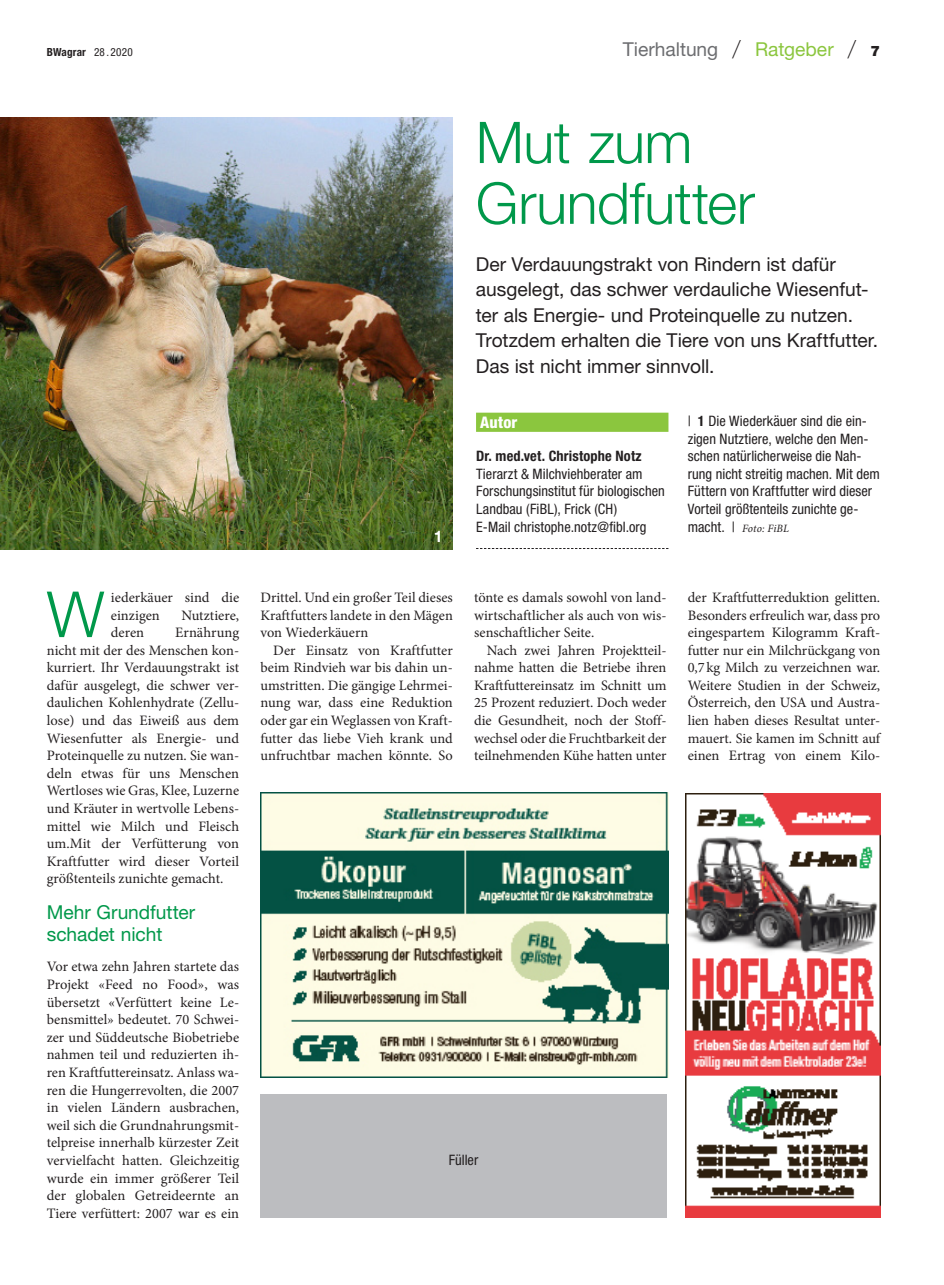
<style>
.page{position:relative;width:944px;height:1285px;background:#fff}
.page>*{position:absolute;margin:0;border:0;box-sizing:border-box;transform-origin:0 0}
.Ratgeber_Grundtext_I{font:300 63.6px "Helvetica Neue LT Std";color:#00984a}
.Ratgeber_Head{font:300 57.6px/60.8px "Helvetica Neue LT Std";letter-spacing:-.005em;color:#00984a}
.Ratgeber_Vorspann{font:19.2px/25.7px "Helvetica Neue LT Std";color:#231f20}
.Ratgeber_Zwischentit{font:19.2px/22.4px "Helvetica Neue LT Std";letter-spacing:-.005em;color:#00984a}
.t1{font:19.2px "Helvetica Neue LT Std";color:#6c6d70}
.Ratgeber_Autor{font:800 condensed 16.05px "Helvetica Neue LT Std";letter-spacing:.01em;color:#fff}
.x_Bildziffer{font:700 16.05px "Helvetica Neue LT Std";color:#fff}
.Ratgeber_Grundtext_m{font:14.4px/17.5px "Minion Pro";letter-spacing:-.005em;color:#231f20;text-align:justify}
.Ratgeber_Grundtext_o{font:14.4px/17.5px "Minion Pro";color:#231f20;text-align:justify}
.Ratgeber_Grundtext_I-2{font:14.4px/17.5px "Minion Pro";color:#231f20}
.BWA_BU{font:condensed 14.4px/17.5px "Helvetica Neue LT Std";color:#231f20}
.Ratgeber_Info_Grundt{font:condensed 14.4px/17.5px "Helvetica Neue LT Std";letter-spacing:.005em;color:#231f20}
.Ratgeber_BU{font:condensed 14.4px "Helvetica Neue LT Std";color:#231f20}
.BWA_BU-2{font:italic 11.25px "Minion Pro";letter-spacing:.005em;color:#231f20}
.t2{font:700 condensed 11.25px "Helvetica Neue LT Std";letter-spacing:.01em;color:#231f20}
.s1{font-weight:400}
.s2{font-weight:100;font-size:24.6px;color:#231f20}
.s3{color:#8bc63e}
.s4{font-weight:900;font-size:14.4px;color:#231f20}
.s5{font-weight:700}
.s6{font-family:"Helvetica Neue LT Std";font-style:normal;font-stretch:condensed;font-size:14.4px}
</style>
<div class="page">
<div style="left:476px;top:412px;width:192px;height:20px;background:#8bc63e"></div>
<svg style="left:476px;top:548px;width:192px;height:1px"></svg>
<img style="left:260px;top:792px;width:408px;height:285px">
<img style="left:685px;top:793px;width:195px;height:424px">
<div style="left:260px;top:1094px;width:406px;height:123px;background:#bcbdc0"></div>
<img style="left:0;top:117px;width:453px;height:432px">
<p class="t2" style="left:47px;top:46px;width:88px">BWagrar <span class="s1">28.2020</span></p>
<h3 class="t1" style="left:623px;top:38px;width:259px">Tierhaltung <span class="s2">/</span> <span class="s3">Ratgeber</span> <span class="s2">/</span> <span class="s4">7</span></h3>
<p class="Ratgeber_Grundtext_I" style="left:47px;top:575px;width:59px">W</p>
<p class="Ratgeber_Grundtext_I-2" style="left:111px;top:588px;width:130px">iederkäuer sind die einzigen</p>
<p class="Ratgeber_Grundtext_I-2" style="left:181px;top:606px;width:59px">Nutztiere,</p>
<p class="Ratgeber_Grundtext_I-2" style="left:47px;top:623px;width:194px;text-align:justify;text-indent:128px">Ernährung nicht mit der des Menschen kon&shy;kurriert. Ihr Verdauungstrakt ist dafür ausgelegt, die schwer ver&shy;daulichen Kohlenhydrate (Zellu&shy;lose) und das Eiweiß aus dem Wiesenfutter als Energie- und Proteinquelle zu nutzen. Sie wan&shy;deln etwas für uns Menschen Wertloses wie Gras, Klee, Luzerne und Kräuter in wertvolle Lebens&shy;mittel wie Milch und Fleisch um.Mit der Verfütterung von Kraftfutter wird dieser Vorteil größtenteils zunichte gemacht.</p>
<p class="Ratgeber_Zwischentit" style="left:47px;top:900px;width:150px">Mehr Grundfutter schadet nicht</p>
<p class="Ratgeber_Grundtext_o" style="left:47px;top:957px;width:194px">Vor etwa zehn Jahren startete das Projekt «Feed no Food», was übersetzt «Verfüttert keine Le&shy;bensmittel» bedeutet. 70 Schwei&shy;zer und Süddeutsche Biobetriebe nahmen teil und reduzierten ih&shy;ren Kraftfuttereinsatz. Anlass wa&shy;ren die Hungerrevolten, die 2007 in vielen Ländern ausbrachen, weil sich die Grundnahrungsmit&shy;telpreise innerhalb kürzester Zeit vervielfacht hatten. Gleichzeitig wurde ein immer größerer Teil der globalen Getreideernte an Tiere verfüttert: 2007 war es ein</p>
<p class="Ratgeber_Grundtext_I-2" style="left:111px;top:623px;width:35px">deren</p>
<p class="x_Bildziffer" style="left:434px;top:526px;width:10px">1</p>
<p class="Ratgeber_Grundtext_o" style="left:260px;top:588px;width:194px">Drittel. Und ein großer Teil dieses Kraftfutters landete in den Mägen von Wiederkäuern</p>
<p class="Ratgeber_Grundtext_m" style="left:260px;top:641px;width:194px;text-indent:13px">Der Einsatz von Kraftfutter beim Rindvieh war bis dahin un&shy;umstritten. Die gängige Lehrmei&shy;nung war, dass eine Reduktion oder gar ein Weglassen von Kraft&shy;futter das liebe Vieh krank und unfruchtbar machen könnte. So</p>
<p class="Ratgeber_Head" style="left:476px;top:111px;width:281px">Mut zum<br>Grundfutter</p>
<p class="Ratgeber_Vorspann" style="left:476px;top:251px;width:404px">Der Verdauungstrakt von Rindern ist dafür ausgelegt, das schwer verdauliche Wiesenfut&shy;ter als Energie- und Proteinquelle zu nutzen.<br>Trotzdem erhalten die Tiere von uns Kraftfutter.<br>Das ist nicht immer sinnvoll.</p>
<p class="Ratgeber_Autor" style="left:480px;top:412px;width:39px">Autor</p>
<p class="Ratgeber_Info_Grundt" style="left:476px;top:447px;width:190px"><span class="s5">Dr. med.vet. Christophe Notz<br></span>Tierarzt &amp; Milchviehberater am<br>Forschungsinstitut für biologischen<br>Landbau (FiBL), Frick (CH)<br>E-Mail christophe.notz@fibl.org</p>
<p class="BWA_BU" style="left:688px;top:412px;width:194px">| <span class="s5">1</span> Die Wiederkäuer sind die ein&shy;zigen Nutztiere, welche den Men&shy;schen natürlicherweise die Nah&shy;rung nicht streitig machen. Mit dem Füttern von Kraftfutter wird dieser Vorteil größtenteils zunichte ge-</p>
<p class="BWA_BU-2" style="left:688px;top:520px;width:103px"><span class="s6">macht. |</span> Foto: FiBL</p>
<p class="Ratgeber_Grundtext_m" style="left:474px;top:588px;width:194px">tönte es damals sowohl von land&shy;wirtschaftlicher als auch von wis&shy;senschaftlicher Seite.</p>
<p class="Ratgeber_Grundtext_m" style="left:474px;top:641px;width:194px;text-indent:13px">Nach zwei Jahren Projektteil&shy;nahme hatten die Betriebe ihren Kraftfuttereinsatz im Schnitt um 25 Prozent reduziert. Doch weder die Gesundheit, noch der Stoff&shy;wechsel oder die Fruchtbarkeit der teilnehmenden Kühe hatten unter</p>
<p class="Ratgeber_Grundtext_m" style="left:688px;top:588px;width:194px">der Kraftfutterreduktion gelitten.<br>Besonders erfreulich war, dass pro eingespartem Kilogramm Kraft&shy;futter nur ein Milchrückgang von 0,7kg Milch zu verzeichnen war.<br>Weitere Studien in der Schweiz, Österreich, den USA und Austra&shy;lien haben dieses Resultat unter&shy;mauert. Sie kamen im Schnitt auf einen Ertrag von einem Kilo-</p>
<p class="Ratgeber_BU" style="left:449px;top:1151px;width:31px">Füller</p>
</div>
